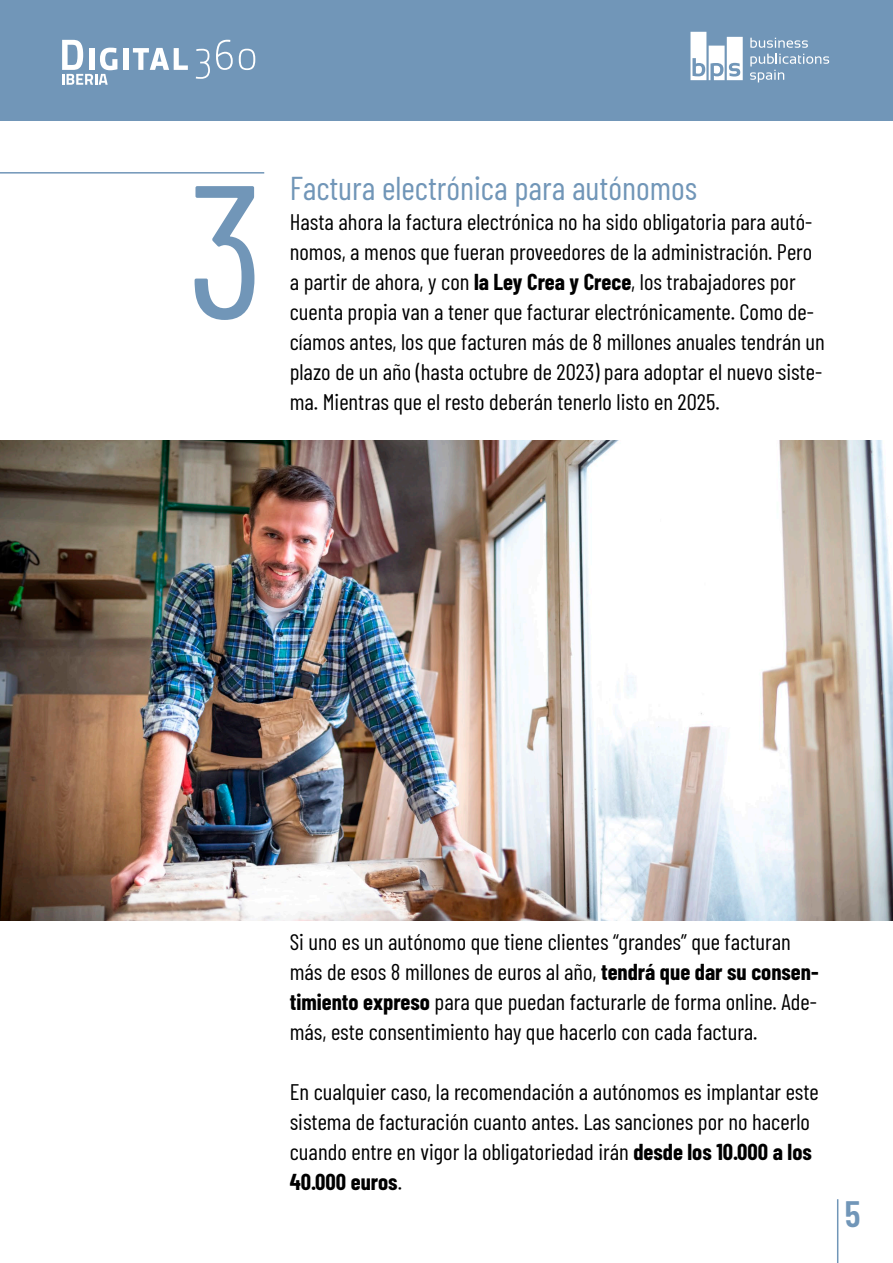
<style>
.page{position:relative;width:893px;height:1263px;background:#fff}
.page>*{position:absolute;margin:0;border:0;box-sizing:border-box;transform-origin:0 0}
.WP_NUM_LADILLO{font:189px "Barlow Condensed";color:#7196b8}
.t1{font:600 36.75px "Barlow Condensed";color:#7196b8}
.WP_LADILLO1{font:33px "Barlow Condensed";color:#7196b8}
.WP_TEXTO{font:22.5px/30px "Barlow Condensed";color:#000}
.s1{font-weight:700}
</style>
<div class="page">
<hr style="left:837px;top:1199px;width:1px;height:64px;background:#7196b8">
<div style="left:0;top:0;width:893px;height:121px;background:#7196b8"></div>
<svg style="left:750px;top:38px;width:58px;height:10px"></svg>
<svg style="left:750px;top:54px;width:79px;height:28px"></svg>
<svg style="left:690px;top:32px;width:53px;height:48px"></svg>
<div style="left:123px;top:48px;width:5px;height:22px;background:#fff"></div>
<svg style="left:133px;top:48px;width:55px;height:22px"></svg>
<svg style="left:196px;top:49px;width:14px;height:30px"></svg>
<svg style="left:216px;top:40px;width:17px;height:30px"></svg>
<svg style="left:239px;top:49px;width:16px;height:21px"></svg>
<svg style="left:62px;top:40px;width:55px;height:45px"></svg>
<hr style="left:0;top:172px;width:264px;height:2px;background:#7196b8">
<img style="left:0;top:440px;width:893px;height:480px">
<p class="WP_NUM_LADILLO" style="left:188px;top:115px;width:78px">3</p>
<p class="WP_LADILLO1" style="left:290px;top:165px;width:409px">Factura electrónica para autónomos</p>
<p class="WP_TEXTO" style="left:290px;top:206px;width:537px">Hasta ahora la factura electrónica no ha sido obligatoria para autó&shy;nomos, a menos que fueran proveedores de la administración. Pero a partir de ahora, y con <span class="s1">la Ley Crea y Crece</span>, los trabajadores por cuenta propia van a tener que facturar electrónicamente. Como de&shy;cíamos antes, los que facturen más de 8 millones anuales tendrán un plazo de un año (hasta octubre de 2023) para adoptar el nuevo siste&shy;ma. Mientras que el resto deberán tenerlo listo en 2025.</p>
<p class="WP_TEXTO" style="left:290px;top:926px;width:530px">Si uno es un autónomo que tiene clientes “grandes” que facturan más de esos 8 millones de euros al año, <span class="s1">tendrá que dar su consen&shy;timiento expreso</span> para que puedan facturarle de forma online. Ade&shy;más, este consentimiento hay que hacerlo con cada factura.</p>
<p class="WP_TEXTO" style="left:290px;top:1076px;width:531px">En cualquier caso, la recomendación a autónomos es implantar este sistema de facturación cuanto antes. Las sanciones por no hacerlo cuando entre en vigor la obligatoriedad irán <span class="s1">desde los 10.000 a los 40.000 euros</span>.</p>
<h2 class="t1" style="left:845px;top:1188px;width:17px">5</h2>
</div>
